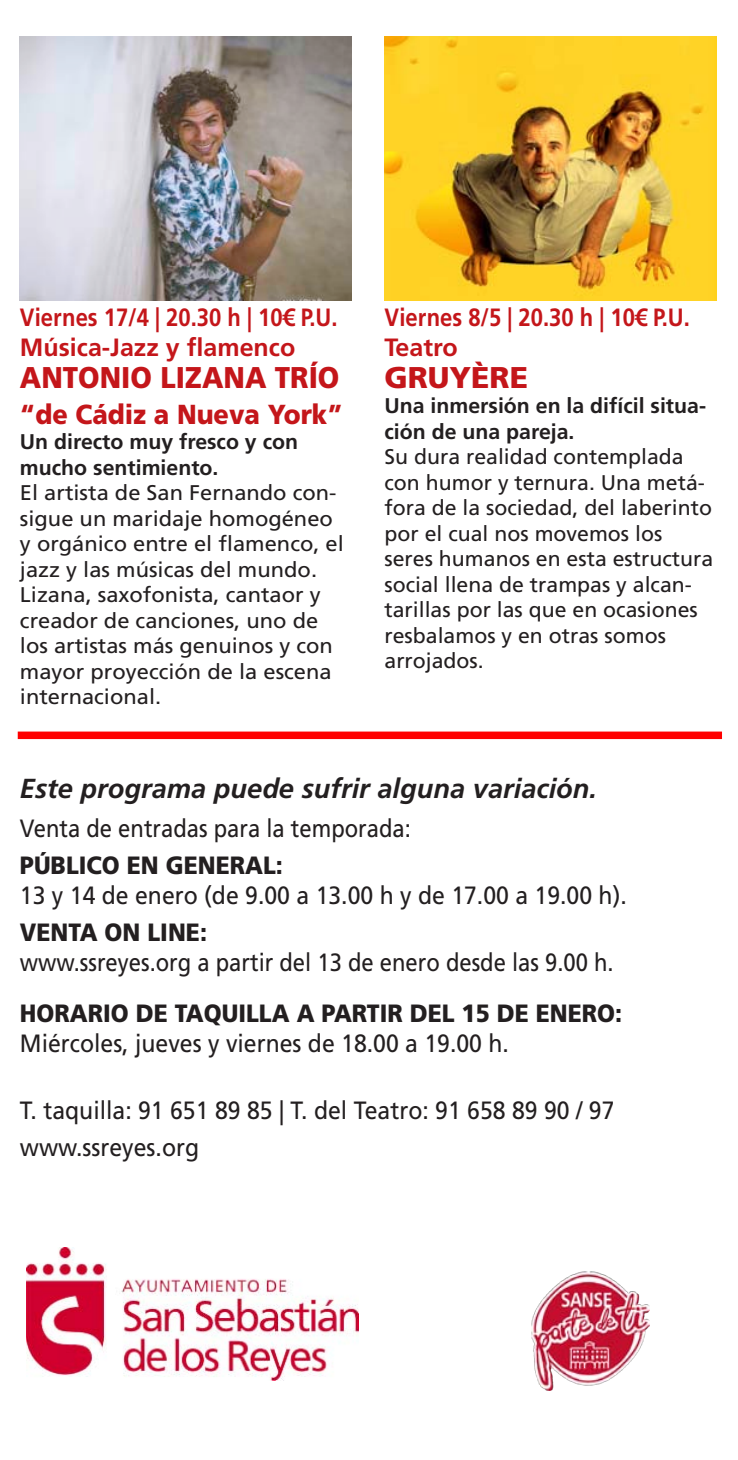
<style>
.page{position:relative;width:738px;height:1460px;background:#fff}
.page>*{position:absolute;margin:0;border:0;box-sizing:border-box;transform-origin:0 0}
.t1{font:900 30px "Frutiger LT Std";color:#c4161a;scale:.92 1}
.t2{font:900 30px "Frutiger LT Std";color:#c4161a}
.t3{font:italic 700 27.5px "Frutiger LT Std";color:#231f20}
.t4{font:900 27.5px "Frutiger LT Std";color:#c4161a;scale:.92 1}
.t5{font:25px "Frutiger LT Std";color:#231f20;scale:.92 1}
.t6{font:25px "Frutiger LT Std";color:#231f20;scale:.88 1}
.t7{font:900 25px "Frutiger LT Std";color:#231f20;scale:.92 1}
.t8{font:700 25px "Frutiger LT Std";color:#c4161a;scale:.88 1}
.t9{font:700 25px "Frutiger LT Std";color:#c4161a}
.t10{font:21.25px/25.5px "Frutiger LT Std";color:#231f20}
.t11{font:700 21.25px/25.5px "Frutiger LT Std";color:#231f20}
</style>
<div class="page">
<img style="left:27px;top:1247px;width:331px;height:133px">
<img style="left:531px;top:1272px;width:117px;height:118px">
<div style="left:18px;top:731px;width:703px;height:8px;background:#f00"></div>
<img style="left:384px;top:36px;width:331px;height:264px">
<img style="left:19px;top:36px;width:332px;height:264px">
<p class="t8" style="left:20px;top:303px;width:362px">Viernes 17/4 | 20.30 h | 10€ P.U.</p>
<p class="t9" style="left:20px;top:333px;width:277px">Música-Jazz y flamenco</p>
<p class="t1" style="left:20px;top:359px;width:348px">ANTONIO LIZANA TRÍO</p>
<p class="t4" style="left:20px;top:398px;width:352px">“de Cádiz a Nueva York”</p>
<p class="t11" style="left:20px;top:429px;width:279px">Un directo muy fresco y con mucho sentimiento.</p>
<p class="t10" style="left:20px;top:480px;width:325px">El artista de San Fernando con&shy;sigue un maridaje homogéneo y orgánico entre el flamenco, el jazz y las músicas del mundo.</p>
<p class="t10" style="left:20px;top:582px;width:314px">Lizana, saxofonista, cantaor y creador de canciones, uno de los artistas más genuinos y con mayor proyección de la escena internacional.</p>
<p class="t8" style="left:384px;top:303px;width:348px">Viernes 8/5 | 20.30 h | 10€ P.U.</p>
<p class="t9" style="left:384px;top:333px;width:75px">Teatro</p>
<p class="t2" style="left:384px;top:359px;width:145px">GRUYÈRE</p>
<p class="t11" style="left:384px;top:393px;width:323px">Una inmersión en la difícil situa&shy;ción de una pareja.</p>
<p class="t10" style="left:384px;top:444px;width:330px">Su dura realidad contemplada con humor y ternura. Una metá&shy;fora de la sociedad, del laberinto por el cual nos movemos los seres humanos en esta estructura social llena de trampas y alcan&shy;tarillas por las que en ocasiones resbalamos y en otras somos arrojados.</p>
<p class="t3" style="left:20px;top:772px;width:578px">Este programa puede sufrir alguna variación.</p>
<p class="t6" style="left:20px;top:813px;width:445px">Venta de entradas para la temporada:</p>
<p class="t7" style="left:20px;top:850px;width:287px">PÚBLICO EN GENERAL:</p>
<p class="t5" style="left:20px;top:880px;width:660px">13 y 14 de enero (de 9.00 a 13.00 h y de 17.00 a 19.00 h).</p>
<p class="t7" style="left:20px;top:917px;width:205px">VENTA ON LINE:</p>
<p class="t6" style="left:20px;top:948px;width:675px">www.ssreyes.org a partir del 13 de enero desde las 9.00 h.</p>
<p class="t7" style="left:20px;top:998px;width:655px">HORARIO DE TAQUILLA A PARTIR DEL 15 DE ENERO:</p>
<p class="t5" style="left:20px;top:1029px;width:532px">Miércoles, jueves y viernes de 18.00 a 19.00 h.</p>
<p class="t5" style="left:20px;top:1096px;width:647px">T. taquilla: 91 651 89 85 | T. del Teatro: 91 658 89 90 / 97</p>
<p class="t5" style="left:20px;top:1133px;width:196px">www.ssreyes.org</p>
</div>
